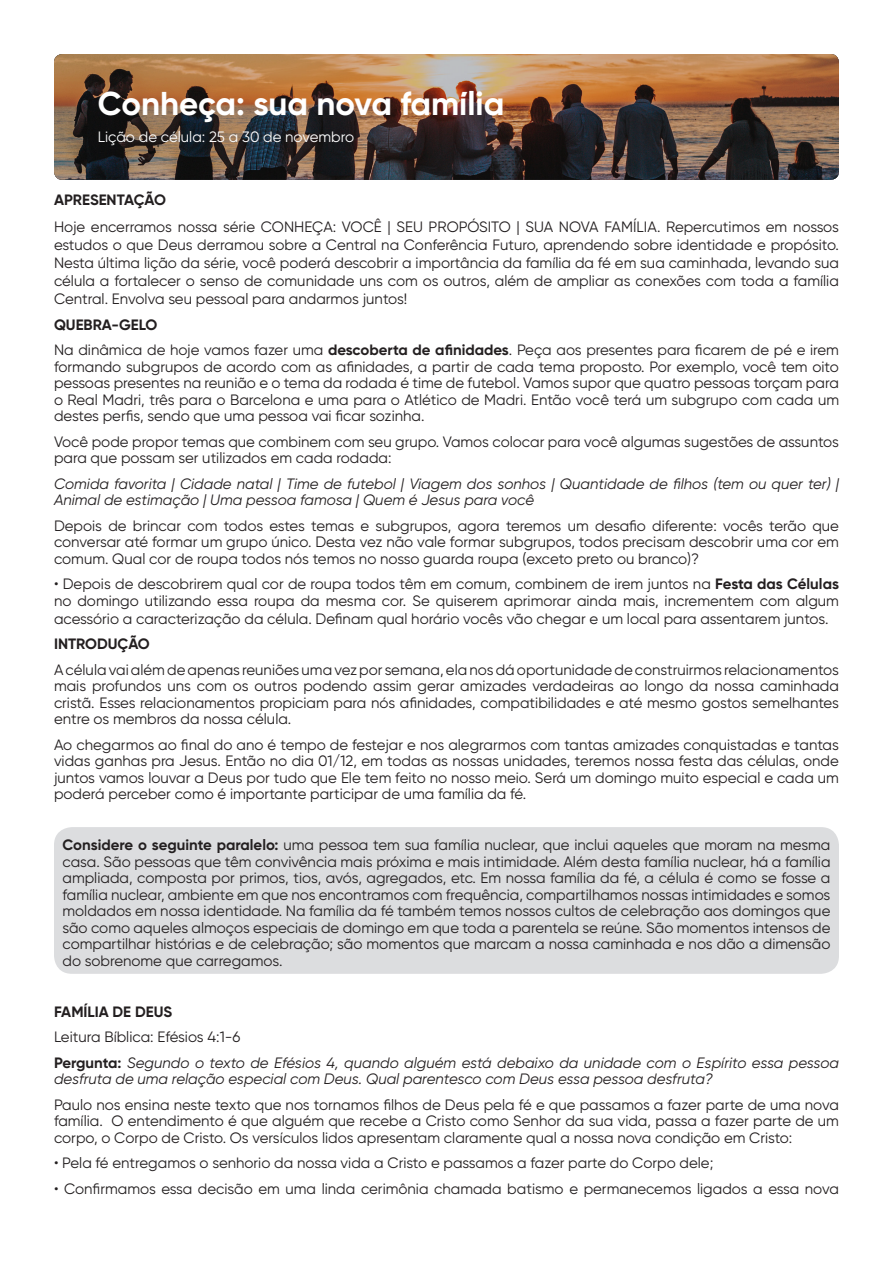
<style>
.page{position:relative;width:893px;height:1263px;background:#fff}
.page>*{position:absolute;margin:0;border:0;box-sizing:border-box;transform-origin:0 0}
.t1{font:700 33px "Gilroy";color:#fff}
.t2{font:15px/16.5px "Gilroy";color:#231f20;text-align:justify}
.t3{font:italic 15px/16.5px "Gilroy";color:#231f20}
.t4{font:700 15px "Gilroy";color:#231f20}
.t5{font:15px "Gilroy";color:#fff}
.s1{font-weight:700}
.s2{font-weight:700;font-style:normal}
</style>
<div class="page">
<div style="left:54px;top:827px;width:785px;height:147px;background:#dcdddf;border-radius:18px"></div>
<img style="left:54px;top:54px;width:785px;height:126px">
<p class="t1" style="left:98px;top:82px;width:408px">Conheça: sua nova família</p>
<p class="t5" style="left:98px;top:127px;width:258px">Lição de célula: 25 a 30 de novembro</p>
<p class="t4" style="left:54px;top:190px;width:113px">APRESENTAÇÃO</p>
<p class="t2" style="left:54px;top:218px;width:786px;line-height:18px">Hoje encerramos nossa série CONHEÇA: VOCÊ | SEU PROPÓSITO | SUA NOVA FAMÍLIA. Repercutimos em nossos estudos o que Deus derramou sobre a Central na Conferência Futuro, aprendendo sobre identidade e propósito.<br>Nesta última lição da série, você poderá descobrir a importância da família da fé em sua caminhada, levando sua célula a fortalecer o senso de comunidade uns com os outros, além de ampliar as conexões com toda a família Central. Envolva seu pessoal para andarmos juntos!</p>
<p class="t4" style="left:54px;top:315px;width:105px">QUEBRA-GELO</p>
<p class="t2" style="left:54px;top:341px;width:787px">Na dinâmica de hoje vamos fazer uma <span class="s1">descoberta de afinidades</span>. Peça aos presentes para ficarem de pé e irem formando subgrupos de acordo com as afinidades, a partir de cada tema proposto. Por exemplo, você tem oito pessoas presentes na reunião e o tema da rodada é time de futebol. Vamos supor que quatro pessoas torçam para o Real Madri, três para o Barcelona e uma para o Atlético de Madri. Então você terá um subgrupo com cada um destes perfis, sendo que uma pessoa vai ficar sozinha.</p>
<p class="t2" style="left:54px;top:433px;width:786px">Você pode propor temas que combinem com seu grupo. Vamos colocar para você algumas sugestões de assuntos para que possam ser utilizados em cada rodada:</p>
<p class="t3" style="left:54px;top:475px;width:787px">Comida favorita | Cidade natal | Time de futebol | Viagem dos sonhos | Quantidade de filhos (tem ou quer ter) |<br>Animal de estimação | Uma pessoa famosa | Quem é Jesus para você</p>
<p class="t2" style="left:54px;top:517px;width:786px">Depois de brincar com todos estes temas e subgrupos, agora teremos um desafio diferente: vocês terão que conversar até formar um grupo único. Desta vez não vale formar subgrupos, todos precisam descobrir uma cor em comum. Qual cor de roupa todos nós temos no nosso guarda roupa (exceto preto ou branco)?</p>
<p class="t2" style="left:54px;top:575px;width:786px">• Depois de descobrirem qual cor de roupa todos têm em comum, combinem de irem juntos na <span class="s1">Festa das Células </span>no domingo utilizando essa roupa da mesma cor. Se quiserem aprimorar ainda mais, incrementem com algum</p>
<p class="t2" style="left:54px;top:610px;width:776px">acessório a caracterização da célula. Definam qual horário vocês vão chegar e um local para assentarem juntos.</p>
<p class="t4" style="left:54px;top:634px;width:97px">INTRODUÇÃO</p>
<p class="t2" style="left:54px;top:661px;width:786px">A célula vai além de apenas reuniões uma vez por semana, ela nos dá oportunidade de construirmos relacionamentos mais profundos uns com os outros podendo assim gerar amizades verdadeiras ao longo da nossa caminhada cristã. Esses relacionamentos propiciam para nós afinidades, compatibilidades e até mesmo gostos semelhantes entre os membros da nossa célula.</p>
<p class="t2" style="left:54px;top:736px;width:786px">Ao chegarmos ao final do ano é tempo de festejar e nos alegrarmos com tantas amizades conquistadas e tantas vidas ganhas pra Jesus. Então no dia 01/12, em todas as nossas unidades, teremos nossa festa das células, onde juntos vamos louvar a Deus por tudo que Ele tem feito no nosso meio. Será um domingo muito especial e cada um poderá perceber como é importante participar de uma família da fé.</p>
<p class="t2" style="left:63px;top:836px;width:769px"><span class="s1">Considere o seguinte paralelo:</span> uma pessoa tem sua família nuclear, que inclui aqueles que moram na mesma casa. São pessoas que têm convivência mais próxima e mais intimidade. Além desta família nuclear, há a família ampliada, composta por primos, tios, avós, agregados, etc. Em nossa família da fé, a célula é como se fosse a família nuclear, ambiente em que nos encontramos com frequência, compartilhamos nossas intimidades e somos moldados em nossa identidade. Na família da fé também temos nossos cultos de celebração aos domingos que são como aqueles almoços especiais de domingo em que toda a parentela se reúne. São momentos intensos de compartilhar histórias e de celebração; são momentos que marcam a nossa caminhada e nos dão a dimensão do sobrenome que carregamos.</p>
<p class="t4" style="left:54px;top:1002px;width:120px">FAMÍLIA DE DEUS</p>
<p class="t2" style="left:54px;top:1028px;width:188px">Leitura Bíblica: Efésios 4:1-6</p>
<p class="t3" style="left:54px;top:1054px;width:786px"><span class="s2">Pergunta:</span> Segundo o texto de Efésios 4, quando alguém está debaixo da unidade com o Espírito essa pessoa desfruta de uma relação especial com Deus. Qual parentesco com Deus essa pessoa desfruta?</p>
<p class="t2" style="left:54px;top:1096px;width:786px">Paulo nos ensina neste texto que nos tornamos filhos de Deus pela fé e que passamos a fazer parte de uma nova família. O entendimento é que alguém que recebe a Cristo como Senhor da sua vida, passa a fazer parte de um corpo, o Corpo de Cristo. Os versículos lidos apresentam claramente qual a nossa nova condição em Cristo:</p>
<p class="t2" style="left:54px;top:1154px;width:661px">• Pela fé entregamos o senhorio da nossa vida a Cristo e passamos a fazer parte do Corpo dele;</p>
<p class="t2" style="left:54px;top:1180px;width:786px">• Confirmamos essa decisão em uma linda cerimônia chamada batismo e permanecemos ligados a essa nova</p>
</div>
